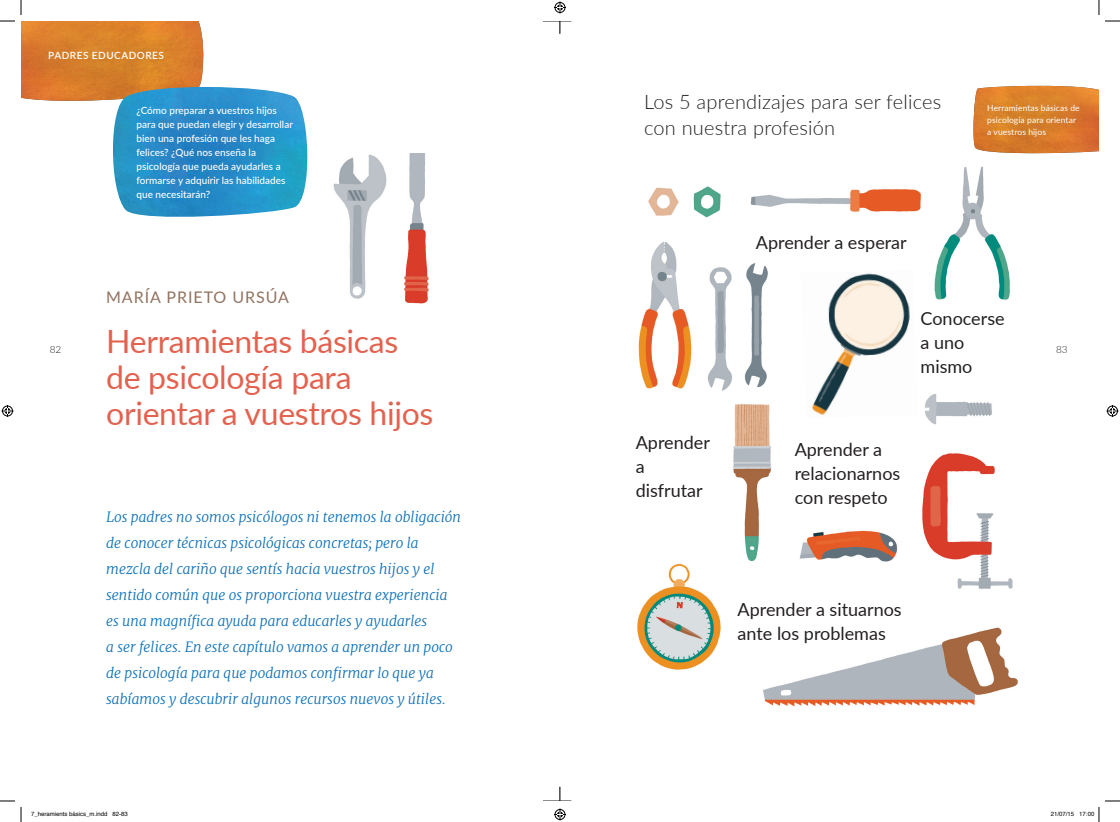
<style>
.page{position:relative;width:1120px;height:822px;background:#fff}
.page>*{position:absolute;margin:0;border:0;box-sizing:border-box;transform-origin:0 0}
.t1{font:32px/36px "Lato";letter-spacing:-.01em;color:#e3624f}
.t2{font:300 20px/26px "Lato";letter-spacing:.01em;color:#231f20}
.t3{font:18px/24px "Lato";color:#231f20}
.t4{font:16px "Lato";letter-spacing:.06em;color:#91725e}
.t5{font:italic 300 14px/26px "Merriweather";color:#0c6fb8}
.t6{font:500 10px/14px "Lato";color:#fff}
.t7{font:600 10px "Lato";letter-spacing:.05em;color:#fff}
.t8{font:300 10px "Lato";color:#231f20}
.t9{font:8.5px/12px "Lato";letter-spacing:.01em;color:#fff}
.t10{font:6px "Helvetica";color:#000}
</style>
<div class="page">
<svg style="left:543px;top:21px;width:28px;height:13px"></svg>
<svg style="left:543px;top:786px;width:28px;height:15px"></svg>
<img style="left:113px;top:87px;width:195px;height:130px">
<img style="left:404px;top:153px;width:25px;height:151px">
<img style="left:333px;top:154px;width:54px;height:145px">
<img style="left:973px;top:86px;width:125px;height:68px">
<img style="left:763px;top:627px;width:255px;height:80px">
<img style="left:812px;top:273px;width:98px;height:142px">
<img style="left:637px;top:563px;width:84px;height:107px">
<img style="left:733px;top:404px;width:39px;height:158px">
<img style="left:922px;top:453px;width:91px;height:136px">
<img style="left:750px;top:189px;width:171px;height:23px">
<img style="left:934px;top:166px;width:76px;height:134px">
<img style="left:648px;top:186px;width:73px;height:32px">
<img style="left:799px;top:530px;width:98px;height:32px">
<img style="left:924px;top:394px;width:68px;height:31px">
<img style="left:638px;top:242px;width:54px;height:147px">
<img style="left:707px;top:263px;width:61px;height:128px">
<svg style="left:0;top:800px;width:15px;height:1px"></svg>
<svg style="left:1105px;top:800px;width:14px;height:1px"></svg>
<svg style="left:0;top:0;width:207px;height:109px"></svg>
<svg style="left:20px;top:807px;width:2px;height:15px"></svg>
<svg style="left:1098px;top:0;width:21px;height:22px"></svg>
<svg style="left:554px;top:2px;width:12px;height:12px"></svg>
<svg style="left:554px;top:808px;width:12px;height:12px"></svg>
<svg style="left:2px;top:405px;width:12px;height:12px"></svg>
<svg style="left:1106px;top:405px;width:12px;height:12px"></svg>
<svg style="left:1098px;top:807px;width:1px;height:15px"></svg>
<p class="t7" style="left:48px;top:48px;width:117px">PADRES EDUCADORES</p>
<p class="t6" style="left:136px;top:103px;width:158px">¿Cómo preparar a vuestros hijos para que puedan elegir y desarrollar bien una profesión que les haga felices? ¿Qué nos enseña la psicología que pueda ayudarles a formarse y adquirir las habilidades que necesitarán?</p>
<p class="t8" style="left:50px;top:343px;width:13px">82</p>
<p class="t4" style="left:106px;top:286px;width:184px">María Prieto Ursúa</p>
<h1 class="t1" style="left:106px;top:322px;width:293px">Herramientas básicas</h1>
<h1 class="t1" style="left:106px;top:358px;width:329px">de psicología para orientar a vuestros hijos</h1>
<p class="t5" style="left:106px;top:504px;width:356px">Los padres no somos psicólogos ni tenemos la obligación de conocer técnicas psicológicas concretas; pero la mezcla del cariño que sentís hacia vuestros hijos y el sentido común que os proporciona vuestra experiencia es una magnífica ayuda para educarles y ayudarles<br>a ser felices. En este capítulo vamos a aprender un poco de psicología para que podamos confirmar lo que ya sabíamos y descubrir algunos recursos nuevos y útiles.</p>
<h2 class="t2" style="left:644px;top:88px;width:298px">Los 5 aprendizajes para ser felices con nuestra profesión</h2>
<p class="t3" style="left:755px;top:230px;width:152px">Aprender a esperar</p>
<p class="t9" style="left:987px;top:102px;width:94px">Herramientas básicas de psicología para orientar a vuestros hijos</p>
<p class="t3" style="left:635px;top:429px;width:76px">Aprender a disfrutar</p>
<p class="t3" style="left:920px;top:305px;width:86px">Conocerse a uno mismo</p>
<p class="t3" style="left:794px;top:436px;width:107px">Aprender a relacionarnos con respeto</p>
<p class="t3" style="left:737px;top:597px;width:166px">Aprender a situarnos ante los problemas</p>
<p class="t8" style="left:1055px;top:343px;width:13px">83</p>
<p class="t10" style="left:31px;top:809px;width:98px">7_heramients básics_m.indd 82-83</p>
<p class="t10" style="left:1050px;top:809px;width:45px">21/07/15 17:00</p>
</div>
